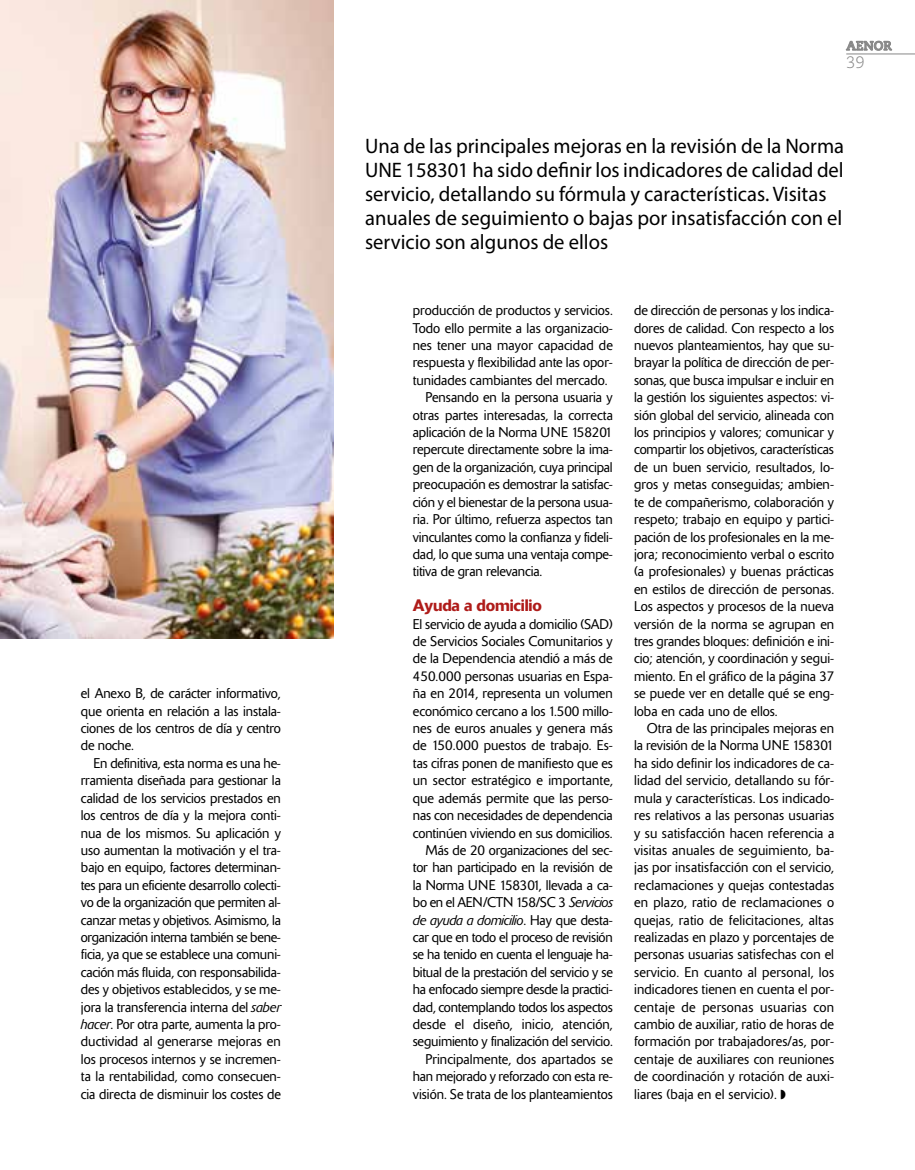
<style>
.page{position:relative;width:915px;height:1170px;background:#fff}
.page>*{position:absolute;margin:0;border:0;box-sizing:border-box;transform-origin:0 0}
.t1{font:21px/24px "Myriad Pro";color:#000}
.t2{font:500 16.5px "Delta";letter-spacing:-.01em;color:#af1c1a}
.t3{font:300 16.5px "Caecilia LT Std";color:#878787}
.t4{font:300 13.95px/17.4px "Delta";letter-spacing:-.005em;color:#000;text-align:justify}
.t5{font:700 12.75px "Caecilia LT Std";color:#878787}
.s1{font-style:italic}
</style>
<div class="page">
<svg style="left:846px;top:41px;width:45px;height:10px"></svg>
<hr style="left:846px;top:54px;width:68px;height:1px;background:#878787">
<img style="left:0;top:0;width:333px;height:638px">
<p class="t4" style="left:81px;top:684px;width:201px">el Anexo B, de carácter informativo, que orienta en relación a las instala&shy;ciones de los centros de día y centro de noche.</p>
<p class="t4" style="left:81px;top:754px;width:201px;text-indent:13px">En definitiva, esta norma es una he&shy;rramienta diseñada para gestionar la calidad de los servicios prestados en los centros de día y la mejora conti&shy;nua de los mismos. Su aplicación y uso aumentan la motivación y el tra&shy;bajo en equipo, factores determinan&shy;tes para un eficiente desarrollo colecti&shy;vo de la organización que permiten al&shy;canzar metas y objetivos. Asimismo, la organización interna también se bene&shy;ficia, ya que se establece una comuni&shy;cación más fluida, con responsabilida&shy;des y objetivos establecidos, y se me&shy;jora la transferencia interna del <span class="s1">saber hacer</span>. Por otra parte, aumenta la pro&shy;ductividad al generarse mejoras en los procesos internos y se incremen&shy;ta la rentabilidad, como consecuen&shy;cia directa de disminuir los costes de</p>
<p class="t5" style="left:846px;top:38px;width:47px">AENOR</p>
<p class="t3" style="left:846px;top:53px;width:20px">39</p>
<p class="t1" style="left:365px;top:134px;width:480px">Una de las principales mejoras en la revisión de la Norma UNE 158301 ha sido definir los indicadores de calidad del servicio, detallando su fórmula y características. Visitas anuales de seguimiento o bajas por insatisfacción con el servicio son algunos de ellos</p>
<p class="t4" style="left:412px;top:302px;width:201px">producción de productos y servicios.</p>
<p class="t4" style="left:412px;top:319px;width:201px">Todo ello permite a las organizacio-</p>
<p class="t4" style="left:412px;top:336px;width:201px">nes tener una mayor capacidad de</p>
<p class="t4" style="left:412px;top:354px;width:201px">respuesta y flexibilidad ante las opor-</p>
<p class="t4" style="left:412px;top:371px;width:196px">tunidades cambiantes del mercado.</p>
<p class="t4" style="left:425px;top:389px;width:189px">Pensando en la persona usuaria y</p>
<p class="t4" style="left:412px;top:406px;width:201px">otras partes interesadas, la correcta</p>
<p class="t4" style="left:412px;top:423px;width:201px">aplicación de la Norma UNE 158201</p>
<p class="t4" style="left:412px;top:441px;width:201px">repercute directamente sobre la ima-</p>
<p class="t4" style="left:412px;top:458px;width:201px">gen de la organización, cuya principal</p>
<p class="t4" style="left:412px;top:476px;width:201px">preocupación es demostrar la satisfac-</p>
<p class="t4" style="left:412px;top:493px;width:201px">ción y el bienestar de la persona usua-</p>
<p class="t4" style="left:412px;top:510px;width:201px">ria. Por último, refuerza aspectos tan</p>
<p class="t4" style="left:412px;top:528px;width:201px">vinculantes como la confianza y fideli-</p>
<p class="t4" style="left:412px;top:545px;width:201px">dad, lo que suma una ventaja compe-</p>
<p class="t4" style="left:412px;top:563px;width:131px">titiva de gran relevancia.</p>
<p class="t2" style="left:412px;top:595px;width:131px">Ayuda a domicilio</p>
<p class="t4" style="left:412px;top:615px;width:201px;text-align:right">El servicio de ayuda a domicilio (SAD) de Servicios Sociales Comunitarios y de la Dependencia atendió a más de 450.000 personas usuarias en Espa&shy;ña en 2014, representa un volumen económico cercano a los 1.500 millo&shy;nes de euros anuales y genera más de 150.000 puestos de trabajo. Es&shy;tas cifras ponen de manifiesto que es un sector estratégico e importante, que además permite que las perso&shy;nas con necesidades de dependencia continúen viviendo en sus domicilios.<br>Más de 20 organizaciones del sec&shy;tor han participado en la revisión de la Norma UNE 158301, llevada a ca&shy;bo en el AEN/CTN 158/SC 3 <span class="s1">Servicios de ayuda a domicilio</span>. Hay que desta&shy;car que en todo el proceso de revisión se ha tenido en cuenta el lenguaje ha&shy;bitual de la prestación del servicio y se ha enfocado siempre desde la practici&shy;dad, contemplando todos los aspectos desde el diseño, inicio, atención, seguimiento y finalización del servicio.<br>Principalmente, dos apartados se han mejorado y reforzado con esta re&shy;visión. Se trata de los planteamientos</p>
<p class="t4" style="left:634px;top:302px;width:201px">de dirección de personas y los indica&shy;dores de calidad. Con respecto a los nuevos planteamientos, hay que su&shy;brayar la política de dirección de per&shy;sonas, que busca impulsar e incluir en la gestión los siguientes aspectos: vi&shy;sión global del servicio, alineada con los principios y valores; comunicar y compartir los objetivos, características de un buen servicio, resultados, lo&shy;gros y metas conseguidas; ambien&shy;te de compañerismo, colaboración y respeto; trabajo en equipo y partici&shy;pación de los profesionales en la me&shy;jora; reconocimiento verbal o escrito (a profesionales) y buenas prácticas en estilos de dirección de personas.<br>Los aspectos y procesos de la nueva versión de la norma se agrupan en tres grandes bloques: definición e ini&shy;cio; atención, y coordinación y segui&shy;miento. En el gráfico de la página 37 se puede ver en detalle qué se eng&shy;loba en cada uno de ellos.</p>
<p class="t4" style="left:634px;top:719px;width:201px;text-indent:13px">Otra de las principales mejoras en la revisión de la Norma UNE 158301 ha sido definir los indicadores de ca&shy;lidad del servicio, detallando su fór&shy;mula y características. Los indicado&shy;res relativos a las personas usuarias y su satisfacción hacen referencia a visitas anuales de seguimiento, ba&shy;jas por insatisfacción con el servicio, reclamaciones y quejas contestadas en plazo, ratio de reclamaciones o quejas, ratio de felicitaciones, altas realizadas en plazo y porcentajes de personas usuarias satisfechas con el servicio. En cuanto al personal, los indicadores tienen en cuenta el por&shy;centaje de personas usuarias con cambio de auxiliar, ratio de horas de formación por trabajadores/as, por&shy;centaje de auxiliares con reuniones de coordinación y rotación de auxi&shy;liares (baja en el servicio). ◗</p>
</div>
